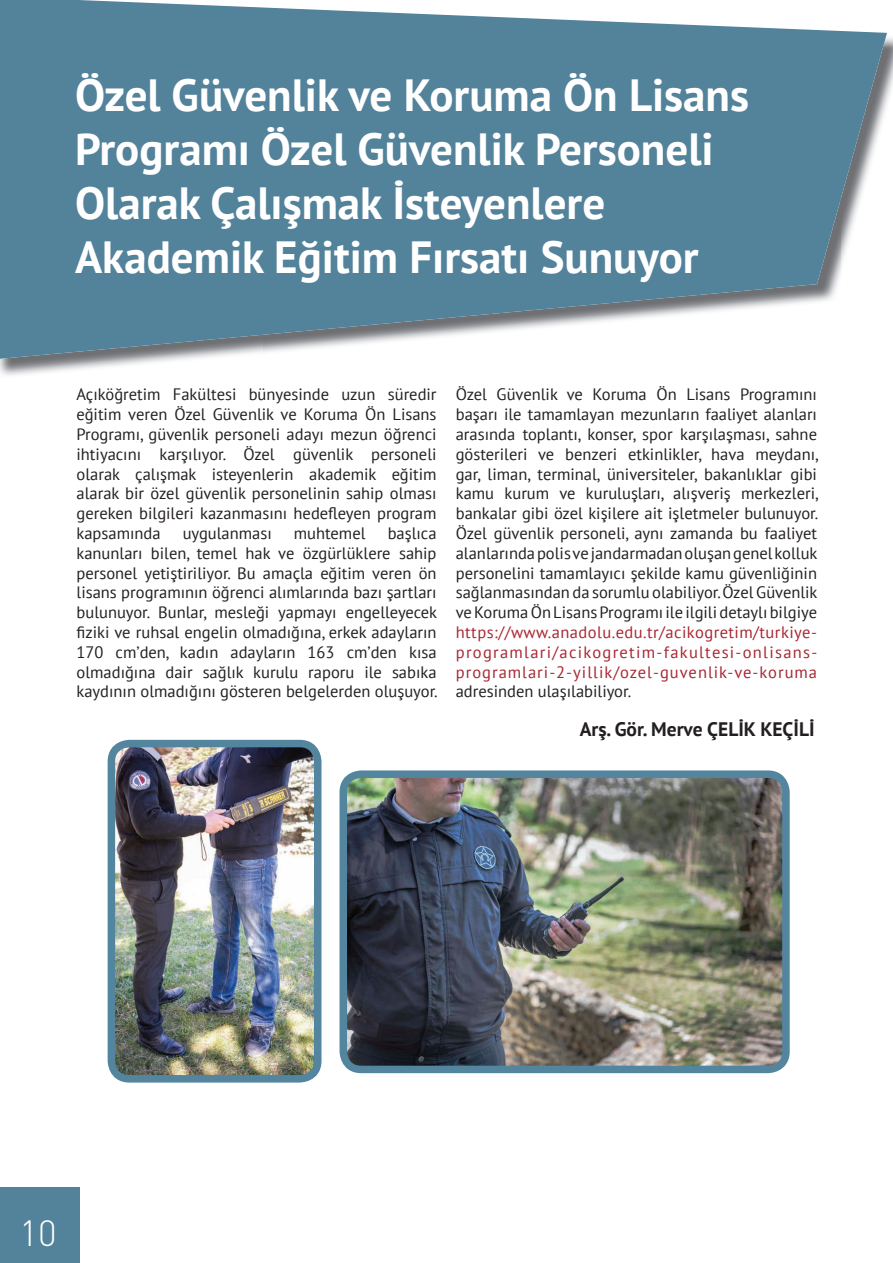
<style>
.page{position:relative;width:893px;height:1263px;background:#fff}
.page>*{position:absolute;margin:0;border:0;box-sizing:border-box;transform-origin:0 0}
.t1{font:700 45px/54px "PT Sans";color:#fff}
.t2{font:300 36px "DIN Pro";color:#fff}
.t3{font:700 19.5px "PT Sans";color:#231f20}
.t4{font:16.5px/19.8px "PT Sans";color:#231f20;text-align:justify}
.t5{font:16.5px/19.8px "PT Sans";letter-spacing:.06em;color:#a72631;text-align:justify}
</style>
<div class="page">
<img style="left:887px;top:47px;width:6px;height:56px">
<img style="left:0;top:359px;width:185px;height:17px">
<svg style="left:0;top:0;width:887px;height:359px;background:#6c93a7"></svg>
<div style="left:0;top:1187px;width:80px;height:76px;background:#53829b"></div>
<img style="left:349px;top:779px;width:432px;height:285px">
<div style="left:340px;top:770px;width:450px;height:303px;border:8px solid #54859e;border-radius:18px"></div>
<img style="left:117px;top:749px;width:195px;height:324px">
<div style="left:108px;top:740px;width:213px;height:342px;border:8px solid #54859e;border-radius:18px"></div>
<h1 class="t1" style="left:75px;top:67px;width:676px">Özel Güvenlik ve Koruma Ön Lisans<br>Programı Özel Güvenlik Personeli<br>Olarak Çalışmak İsteyenlere<br>Akademik Eğitim Fırsatı Sunuyor</h1>
<p class="t4" style="left:77px;top:384px;width:362px">Açıköğretim Fakültesi bünyesinde uzun süredir eğitim veren Özel Güvenlik ve Koruma Ön Lisans Programı, güvenlik personeli adayı mezun öğrenci ihtiyacını karşılıyor. Özel güvenlik personeli olarak çalışmak isteyenlerin akademik eğitim alarak bir özel güvenlik personelinin sahip olması gereken bilgileri kazanmasını hedefleyen program kapsamında</p>
<p class="t4" style="left:77px;top:523px;width:363px;text-indent:311px">başlıca kanunları bilen, temel hak ve özgürlüklere sahip personel yetiştiriliyor. Bu amaçla eğitim veren ön lisans programının öğrenci alımlarında bazı şartları bulunuyor. Bunlar, mesleği yapmayı engelleyecek fiziki ve ruhsal engelin olmadığına, erkek adayların 170 cm’den, kadın adayların 163 cm’den kısa olmadığına dair sağlık kurulu raporu ile sabıka kaydının olmadığını gösteren belgelerden oluşuyor.</p>
<p class="t4" style="left:183px;top:523px;width:91px">uygulanması</p>
<p class="t4" style="left:294px;top:523px;width:73px">muhtemel</p>
<p class="t4" style="left:456px;top:384px;width:364px">Özel Güvenlik ve Koruma Ön Lisans Programını başarı ile tamamlayan mezunların faaliyet alanları arasında toplantı, konser, spor karşılaşması, sahne gösterileri ve benzeri etkinlikler, hava meydanı, gar, liman, terminal, üniversiteler, bakanlıklar gibi kamu kurum ve kuruluşları, alışveriş merkezleri, bankalar gibi özel kişilere ait işletmeler bulunuyor.<br>Özel güvenlik personeli, aynı zamanda bu faaliyet alanlarında polis ve jandarmadan oluşan genel kolluk personelini tamamlayıcı şekilde kamu güvenliğinin sağlanmasından da sorumlu olabiliyor. Özel Güvenlik ve Koruma Ön Lisans Programı ile ilgili detaylı bilgiye</p>
<p class="t5" style="left:456px;top:622px;width:363px">https://www.anadolu.edu.tr/acikogretim/turkiye&shy;programlari/acikogretim-fakultesi-onlisans&shy;programlari-2-yillik/ozel-guvenlik-ve-koruma</p>
<p class="t4" style="left:456px;top:681px;width:177px">adresinden ulaşılabiliyor.</p>
<p class="t3" style="left:580px;top:717px;width:236px">Arş. Gör. Merve ÇELİK KEÇİLİ</p>
<h2 class="t2" style="left:20px;top:1205px;width:39px">10</h2>
</div>
